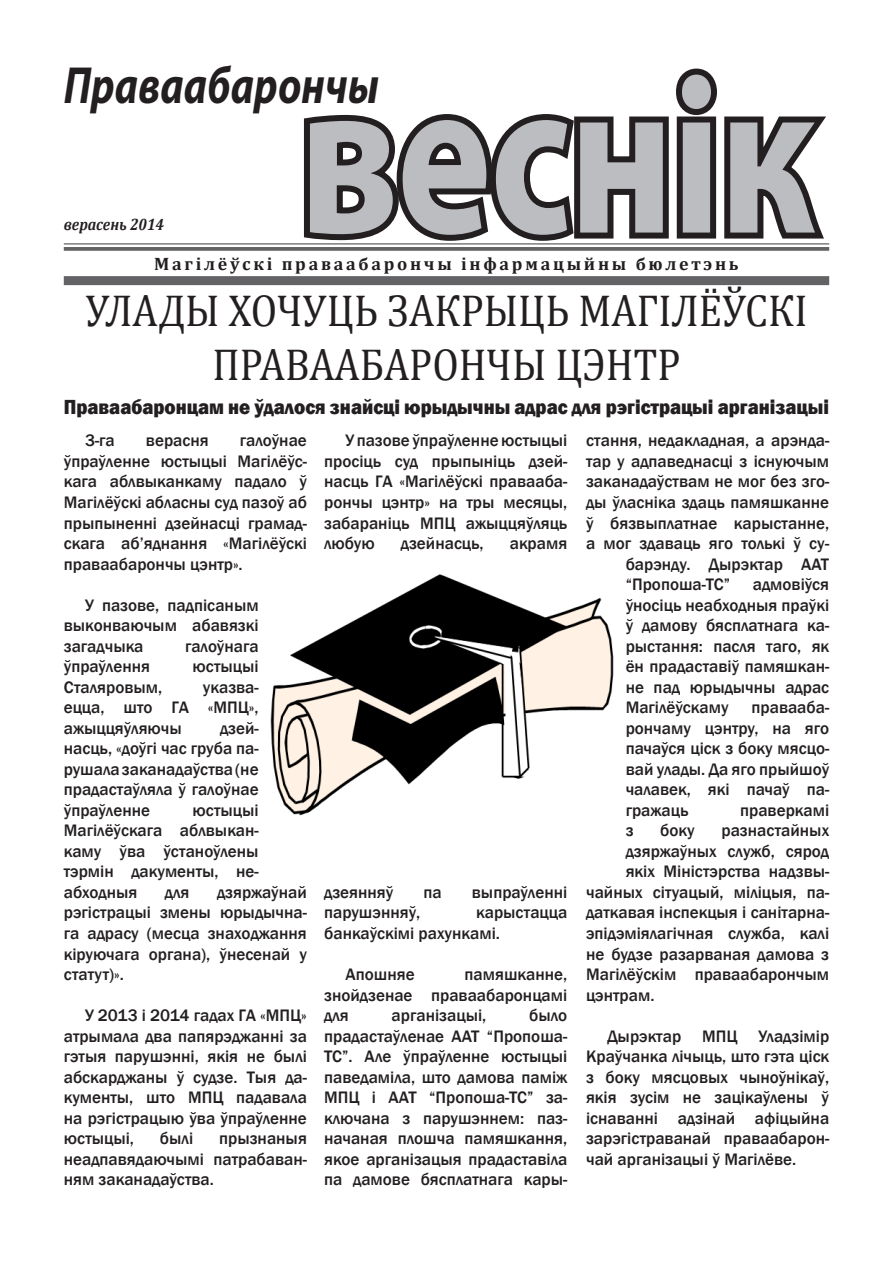
<style>
.page{position:relative;width:893px;height:1263px;background:#fff}
.page>*{position:absolute;margin:0;border:0;box-sizing:border-box;transform-origin:0 0}
.t1{font:700 225px "Myriad Pro";letter-spacing:-.01em;color:#bcbdc0;scale:.8 1}
.t2{font:italic 700 52.5px "Myriad Pro";color:#231f20;scale:.8 1}
.t3{font:45px/54px "Cambria Math";color:#231f20;text-align:center;scale:.9 1}
.t4{font:800 21px "Franklin Gothic";color:#231f20;scale:.9 1}
.t5{font:700 18px "Cambria";letter-spacing:.15em;color:#231f20}
.t6{font:500 17.1px/20.5px "Franklin Gothic";color:#231f20;text-align:justify}
.t7{font:italic 700 16.5px "Cambria";color:#231f20;scale:.9 1}
</style>
<div class="page">
<svg style="left:296px;top:68px;width:534px;height:177px"></svg>
<hr style="left:64px;top:243px;width:765px;height:1px;background:#636366">
<svg style="left:64px;top:247px;width:765px;height:4px;background:#6c6c6f"></svg>
<div style="left:64px;top:276px;width:765px;height:9px;background:#636366"></div>
<img style="left:270px;top:574px;width:344px;height:242px">
<p class="t2" style="left:64px;top:51px;width:395px">Праваабарончы</p>
<p class="t1" style="left:299px;top:10px;width:646px">веснiк</p>
<p class="t7" style="left:64px;top:213px;width:113px">верасень 2014</p>
<p class="t5" style="left:154px;top:251px;width:586px">Магілёўскі праваабарончы інфармацыйны бюлетэнь</p>
<p class="t3" style="left:85px;top:284px;width:804px">УЛАДЫ ХОЧУЦЬ ЗАКРЫЦЬ МАГІЛЁЎСКІ<br>ПРАВААБАРОНЧЫ ЦЭНТР</p>
<p class="t4" style="left:64px;top:393px;width:852px">Праваабаронцам не ўдалося знайсці юрыдычны адрас для рэгістрацыі арганізацыі</p>
<p class="t6" style="left:324px;top:431px;width:245px;text-indent:21px">У пазове ўпраўленне юстыцыі просіць суд прыпыніць дзей&shy;насць ГА «Магілёўскі правааба&shy;рончы цэнтр» на тры месяцы, забараніць МПЦ ажыццяўляць любую</p>
<p class="t6" style="left:64px;top:431px;width:245px;text-indent:176px">галоўнае ўпраўленне юстыцыі Магілёўс&shy;кага аблвыканкаму падало ў Магілёўскі абласны суд пазоў аб прыпыненні дзейнасці грамад&shy;скага аб’яднання «Магілёўскі праваабарончы цэнтр».</p>
<p class="t6" style="left:64px;top:595px;width:196px;text-indent:21px">У пазове, падпісаным выконваючым абавязкі загадчыка</p>
<p class="t6" style="left:85px;top:431px;width:31px">3-га</p>
<p class="t6" style="left:146px;top:431px;width:64px">верасня</p>
<p class="t6" style="left:586px;top:431px;width:245px">стання, недакладная, а арэнда-</p>
<p class="t6" style="left:586px;top:451px;width:245px">тар у адпаведнасці з існуючым</p>
<p class="t6" style="left:586px;top:472px;width:245px">заканадаўствам не мог без зго-</p>
<p class="t6" style="left:586px;top:492px;width:245px">ды ўласніка здаць памяшканне</p>
<p class="t6" style="left:586px;top:513px;width:245px">ў бязвыплатнае карыстанне,</p>
<p class="t6" style="left:586px;top:533px;width:245px">а мог здаваць яго толькі ў су-</p>
<p class="t6" style="left:626px;top:554px;width:205px">барэнду. Дырэктар ААТ</p>
<p class="t6" style="left:626px;top:574px;width:106px">“Пропоша-ТС”</p>
<p class="t6" style="left:401px;top:533px;width:84px">дзейнасць,</p>
<p class="t6" style="left:510px;top:533px;width:59px">акрамя</p>
<p class="t6" style="left:626px;top:574px;width:205px;text-indent:127px">адмовіўся ўносіць неабходныя праўкі ў дамову бясплатнага ка&shy;рыстання: пасля таго, як ён прадаставіў памяшкан&shy;не пад юрыдычны адрас Магілёўскаму</p>
<p class="t6" style="left:185px;top:636px;width:75px">галоўнага</p>
<p class="t6" style="left:64px;top:656px;width:88px">ўпраўлення</p>
<p class="t6" style="left:193px;top:656px;width:68px">юстыцыі</p>
<p class="t6" style="left:64px;top:677px;width:100px">Сталяровым,</p>
<p class="t6" style="left:64px;top:677px;width:196px;text-indent:139px">указва&shy;ецца, што ГА «МПЦ», ажыццяўляючы</p>
<p class="t6" style="left:626px;top:697px;width:205px;text-indent:126px">правааба&shy;рончаму цэнтру, на яго пачаўся ціск з боку мясцо&shy;вай улады. Да яго прыйшоў чалавек, які пачаў па&shy;гражаць</p>
<p class="t6" style="left:64px;top:718px;width:196px;text-indent:156px">дзей&shy;насць, «доўгі час груба па&shy;рушала заканадаўства (не прадастаўляла ў галоўнае ўпраўленне</p>
<p class="t6" style="left:64px;top:800px;width:196px;text-indent:129px">юстыцыі Магілёўскага аблвыкан&shy;каму ўва ўстаноўлены тэрмін дакументы, не&shy;абходныя</p>
<p class="t6" style="left:740px;top:800px;width:91px">праверкамі</p>
<p class="t6" style="left:626px;top:820px;width:9px">з</p>
<p class="t6" style="left:660px;top:820px;width:36px">боку</p>
<p class="t6" style="left:721px;top:820px;width:109px">разнастайных</p>
<p class="t6" style="left:626px;top:841px;width:205px">дзяржаўных служб, сярод</p>
<p class="t6" style="left:626px;top:862px;width:205px">якіх Міністэрства надзвы-</p>
<p class="t6" style="left:586px;top:882px;width:245px">чайных сітуацый, міліцыя, па-</p>
<p class="t6" style="left:586px;top:903px;width:245px">даткавая інспекцыя і санітарна-</p>
<p class="t6" style="left:586px;top:923px;width:245px">эпідэміялагічная служба, калі</p>
<p class="t6" style="left:586px;top:944px;width:245px">не будзе разарваная дамова з</p>
<p class="t6" style="left:586px;top:964px;width:245px">Магілёўскім праваабарончым</p>
<p class="t6" style="left:586px;top:985px;width:70px">цэнтрам.</p>
<p class="t6" style="left:586px;top:1026px;width:245px;text-indent:21px">Дырэктар МПЦ Уладзімір Краўчанка лічыць, што гэта ціск з боку мясцовых чыноўнікаў, якія зусім не зацікаўлены ў існаванні адзінай афіцыйна зарэгістраванай праваабарон&shy;чай арганізацыі ў Магілёве.</p>
<p class="t6" style="left:64px;top:882px;width:245px;text-indent:153px">дзяржаўнай рэгістрацыі змены юрыдычна&shy;га адрасу (месца знаходжання кіруючага органа), ўнесенай у статут)».</p>
<p class="t6" style="left:64px;top:1005px;width:245px;text-indent:21px">У 2013 і 2014 гадах ГА «МПЦ» атрымала два папярэджанні за гэтыя парушэнні, якія не былі абскарджаны ў судзе. Тыя да&shy;кументы, што МПЦ падавала на рэгістрацыю ўва ўпраўленне юстыцыі,</p>
<p class="t6" style="left:324px;top:882px;width:71px">дзеянняў</p>
<p class="t6" style="left:423px;top:882px;width:20px">па</p>
<p class="t6" style="left:472px;top:882px;width:97px">выпраўленні</p>
<p class="t6" style="left:324px;top:903px;width:98px">парушэнняў,</p>
<p class="t6" style="left:165px;top:882px;width:26px">для</p>
<p class="t6" style="left:324px;top:903px;width:245px;text-indent:152px">карыстацца банкаўскімі рахункамі.</p>
<p class="t6" style="left:345px;top:964px;width:71px">Апошняе</p>
<p class="t6" style="left:324px;top:964px;width:245px;text-indent:140px">памяшканне, знойдзенае праваабаронцамі для</p>
<p class="t6" style="left:324px;top:1005px;width:245px;text-indent:205px">было прадастаўленае ААТ “Пропоша-ТС”. Але ўпраўленне юстыцыі паведаміла, што дамова паміж МПЦ і ААТ “Пропоша-ТС” за&shy;ключана з парушэннем: паз&shy;начаная плошча памяшкання, якое арганізацыя прадаставіла па дамове бясплатнага кары-</p>
<p class="t6" style="left:392px;top:1005px;width:96px">арганізацыі,</p>
<p class="t6" style="left:160px;top:1128px;width:35px">былі</p>
<p class="t6" style="left:64px;top:1128px;width:245px;text-indent:155px">прызнаныя неадпавядаючымі патрабаван&shy;ням заканадаўства.</p>
</div>
